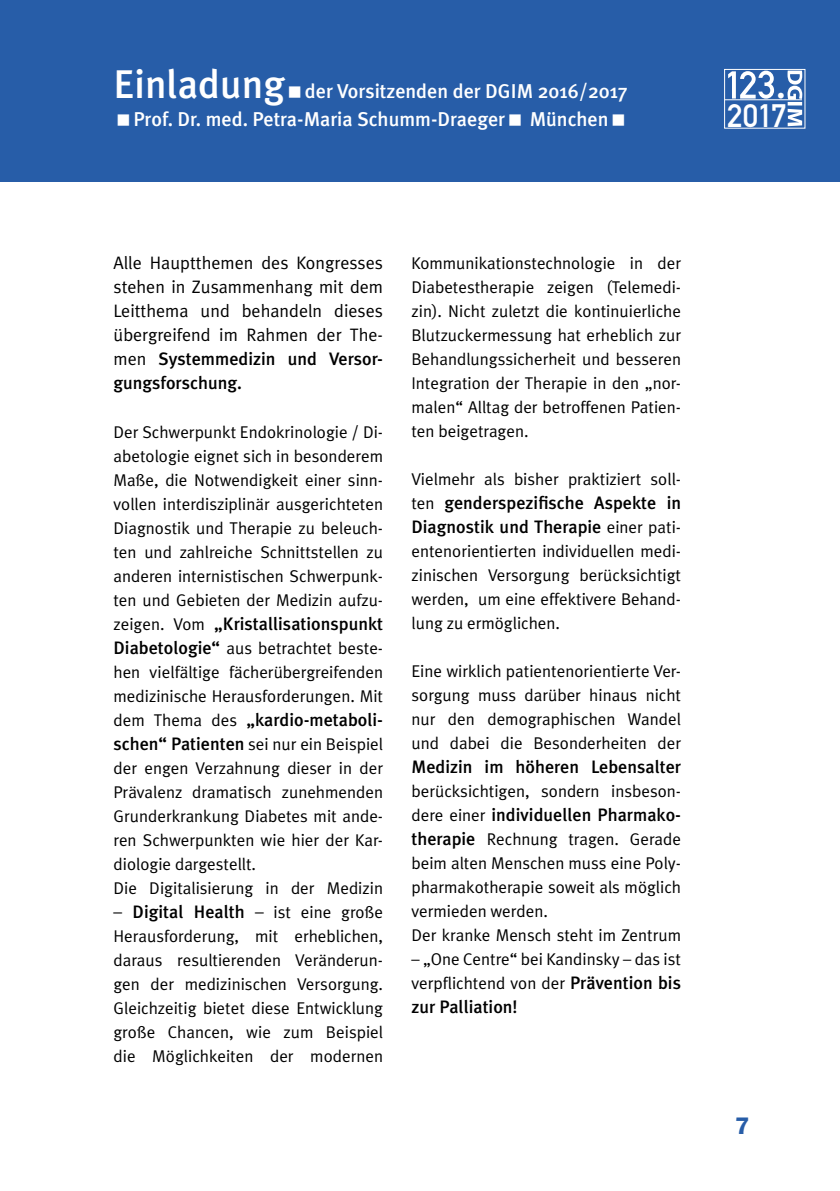
<style>
.page{position:relative;width:840px;height:1191px;background:#fff}
.page>*{position:absolute;margin:0;border:0;box-sizing:border-box;transform-origin:0 0}
.t1{font:500 36.4px "Meta Plus";color:#fff}
.t2{font:32px "DIN Mittelschrift Std";color:#fff}
.t3{font:600 24px "ITC Franklin Gothic Std";color:#275da8}
.t4{font:500 20px/28px "Meta Plus";color:#fff;text-align:center}
.t5{font:500 18px/24px "Meta Plus";color:#000}
.t6{font:18px/24px "Meta Plus Normal";color:#000;text-align:justify}
.t7{font:17px/24px "Meta Plus Normal";color:#000;text-align:justify}
.s1{font-size:40px}
.s2{font-family:"Meta Plus Normal";font-weight:400}
.s3{font-family:"Meta Plus Normal";font-weight:400;font-size:17px}
.s4{font-family:"Meta Plus";font-weight:500;font-size:18px}
</style>
<div class="page">
<div style="left:0;top:0;width:839px;height:181px;background:#275da8"></div>
<div style="left:724px;top:69px;width:80px;height:59px;border:1px solid #fff"></div>
<svg style="left:787px;top:71px;width:14px;height:55px"></svg>
<hr style="left:724px;top:99px;width:77px;height:1px;background:#fff">
<svg style="left:728px;top:71px;width:45px;height:28px"></svg>
<p class="t4" style="left:113px;top:77px;width:515px"><span class="s1">Einladung</span> der Vorsitzenden der DGIM 2016/2017<br>Prof. Dr. med. Petra-Maria Schumm-Draeger München</p>
<h1 class="t1" style="left:775px;top:64px;width:11px">.</h1>
<h2 class="t2" style="left:726px;top:96px;width:61px">2017</h2>
<p class="t6" style="left:113px;top:251px;width:271px">Alle Hauptthemen des Kongresses stehen in Zusammenhang mit dem Leitthema und behandeln dieses übergreifend im Rahmen der The-</p>
<p class="t5" style="left:113px;top:347px;width:271px"><span class="s2">men</span> Systemmedizin und Versor&shy;gungsforschung.</p>
<p class="t7" style="left:113px;top:419px;width:271px">Der Schwerpunkt Endokrinologie / Di&shy;abetologie eignet sich in besonderem Maße, die Notwendigkeit einer sinn&shy;vollen interdisziplinär ausgerichteten Diagnostik und Therapie zu beleuch&shy;ten und zahlreiche Schnittstellen zu anderen internistischen Schwerpunk&shy;ten und Gebieten der Medizin aufzu-</p>
<p class="t5" style="left:113px;top:611px;width:271px"><span class="s3">zeigen. Vom</span> „Kristallisationspunkt</p>
<p class="t7" style="left:113px;top:635px;width:271px"><span class="s4">Diabetologie“</span> aus betrachtet beste&shy;hen vielfältige fächerübergreifenden medizinische Herausforderungen. Mit</p>
<p class="t5" style="left:113px;top:707px;width:271px"><span class="s3">dem Thema des</span> „kardio-metaboli-</p>
<p class="t7" style="left:113px;top:731px;width:271px;text-align:left"><span class="s4">schen“ Patienten</span> sei nur ein Beispiel der engen Verzahnung dieser in der Prävalenz dramatisch zunehmenden Grunderkrankung Diabetes mit ande&shy;ren Schwerpunkten wie hier der Kar&shy;diologie dargestellt.<br>Die Digitalisierung in der Medizin</p>
<p class="t5" style="left:113px;top:899px;width:271px"><span class="s2">–</span> Digital Health <span class="s2">–</span> <span class="s3">ist eine große</span></p>
<p class="t7" style="left:113px;top:923px;width:271px">Herausforderung, mit erheblichen, daraus resultierenden Veränderun&shy;gen der medizinischen Versorgung.<br>Gleichzeitig bietet diese Entwicklung große Chancen, wie zum Beispiel die Möglichkeiten der modernen</p>
<p class="t7" style="left:411px;top:251px;width:271px">Kommunikationstechnologie in der Diabetestherapie zeigen (Telemedi&shy;zin). Nicht zuletzt die kontinuierliche Blutzuckermessung hat erheblich zur Behandlungssicherheit und besseren Integration der Therapie in den „nor&shy;malen“ Alltag der betroffenen Patien&shy;ten beigetragen.</p>
<p class="t7" style="left:411px;top:467px;width:271px">Vielmehr als bisher praktiziert soll-</p>
<p class="t5" style="left:411px;top:490px;width:271px"><span class="s3">ten</span> genderspezifische Aspekte in<br>Diagnostik und Therapie <span class="s3">einer pati-</span></p>
<p class="t7" style="left:411px;top:538px;width:271px">entenorientierten individuellen medi&shy;zinischen Versorgung berücksichtigt werden, um eine effektivere Behand&shy;lung zu ermöglichen.</p>
<p class="t7" style="left:411px;top:659px;width:271px">Eine wirklich patientenorientierte Ver&shy;sorgung muss darüber hinaus nicht nur den demographischen Wandel und dabei die Besonderheiten der</p>
<p class="t5" style="left:411px;top:754px;width:271px">Medizin im höheren Lebensalter</p>
<p class="t7" style="left:411px;top:778px;width:271px">berücksichtigen, sondern insbeson-</p>
<p class="t5" style="left:411px;top:802px;width:271px"><span class="s3">dere einer</span> individuellen Pharmako-</p>
<p class="t7" style="left:411px;top:826px;width:271px;text-align:left"><span class="s4">therapie</span> Rechnung tragen. Gerade beim alten Menschen muss eine Poly&shy;pharmakotherapie soweit als möglich vermieden werden.<br>Der kranke Mensch steht im Zentrum</p>
<p class="t7" style="left:411px;top:947px;width:271px">– „One Centre“ bei Kandinsky – das ist verpflichtend von der <span class="s4">Prävention bis</span></p>
<p class="t5" style="left:411px;top:994px;width:107px">zur Palliation!</p>
<h3 class="t3" style="left:734px;top:1111px;width:16px">7</h3>
</div>
